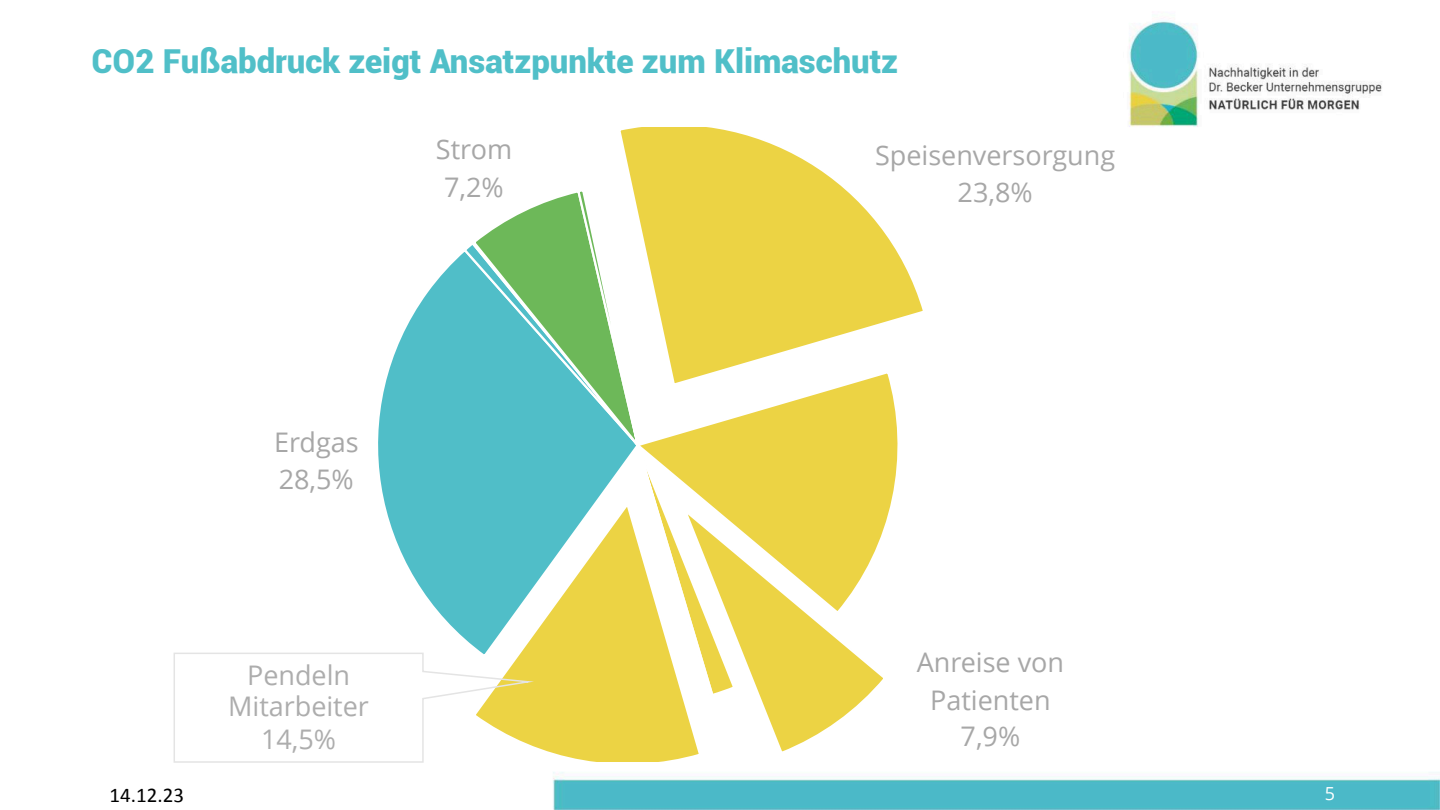
<style>
.page{position:relative;width:1440px;height:810px;background:#fff}
.page>*{position:absolute;margin:0;border:0;box-sizing:border-box;transform-origin:0 0}
.t1{font:900 33px "Roboto";color:#50bfc8}
.t2{font:27px/37.5px "Open Sans";color:#a7a7a7;text-align:center}
.t3{font:27px/32.2px "Open Sans";color:#adadad;text-align:center}
.t4{font:21px "Calibri";color:#000}
.t5{font:18px "Open Sans";color:#fff}
</style>
<div class="page">
<img style="left:553px;top:20px;width:887px;height:790px">
<svg style="left:715px;top:127px;width:212px;height:261px;fill:#ecd344"></svg>
<svg style="left:737px;top:369px;width:176px;height:247px;fill:#ecd344"></svg>
<svg style="left:737px;top:503px;width:151px;height:253px;fill:#ecd344"></svg>
<svg style="left:553px;top:127px;width:162px;height:61px;fill:#ecd344"></svg>
<div style="left:871px;top:134px;width:249px;height:78px;background:#fff"></div>
<div style="left:912px;top:641px;width:157px;height:115px;background:#fff"></div>
<svg style="left:173px;top:188px;width:564px;height:575px"></svg>
<p class="t1" style="left:92px;top:49px;width:808px">CO2 Fußabdruck zeigt Ansatzpunkte zum Klimaschutz</p>
<p class="t2" style="left:436px;top:133px;width:78px">Strom<br>7,2%</p>
<p class="t2" style="left:875px;top:139px;width:242px">Speisenversorgung<br>23,8%</p>
<p class="t2" style="left:274px;top:426px;width:86px;text-align:left">Erdgas<br>28,5%</p>
<p class="t3" style="left:228px;top:662px;width:142px">Pendeln<br>Mitarbeiter<br>14,5%</p>
<p class="t2" style="left:917px;top:647px;width:149px;line-height:36.8px">Anreise von<br>Patienten<br>7,9%</p>
<p class="t4" style="left:110px;top:786px;width:76px">14.12.23</p>
<p class="t5" style="left:1325px;top:787px;width:12px">5</p>
</div>
